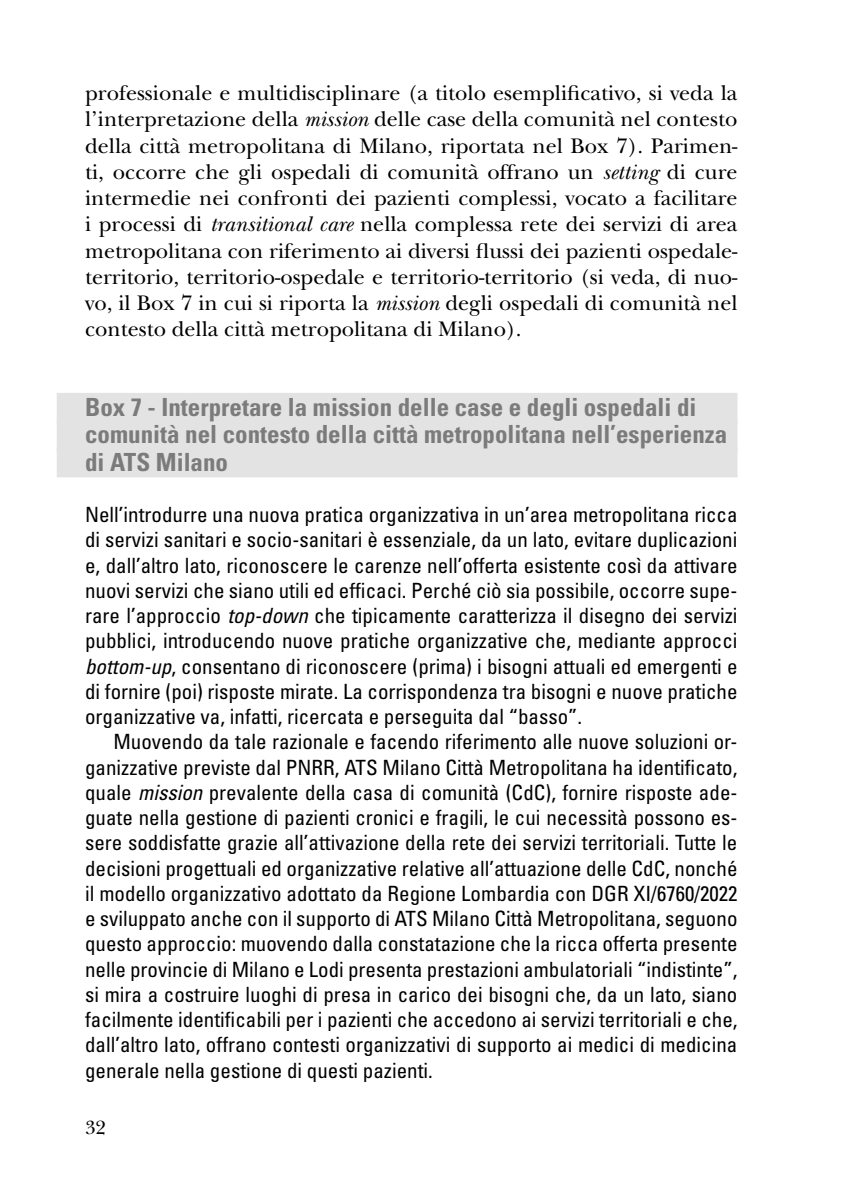
<style>
.page{position:relative;width:851px;height:1191px;background:#fff}
.page>*{position:absolute;margin:0;border:0;box-sizing:border-box;transform-origin:0 0}
.t1{font:700 condensed 25px/27.2px "Univers LT Std";color:#7c7b7b}
.t2{font:22px/26.2px "New Baskerville Std";color:#000;text-align:justify}
.t3{font:condensed 21px/25.2px "Univers LT Std";color:#000;text-align:justify}
.t4{font:20px "New Baskerville Std";color:#000}
.s1{font-style:italic}
</style>
<div class="page">
<div style="left:57px;top:393px;width:680px;height:30px;background:#e3e3e3"></div>
<div style="left:57px;top:420px;width:680px;height:30px;background:#e3e3e3"></div>
<div style="left:57px;top:447px;width:680px;height:30px;background:#e3e3e3"></div>
<p class="t2" style="left:85px;top:80px;width:654px">professionale e multidisciplinare (a titolo esemplificativo, si veda la l’interpretazione della <span class="s1">mission</span> delle case della comunità nel contesto della città metropolitana di Milano, riportata nel Box 7). Parimen&shy;ti, occorre che gli ospedali di comunità offrano un <span class="s1">setting</span> di cure intermedie nei confronti dei pazienti complessi, vocato a facilitare i processi di <span class="s1">transitional care</span> nella complessa rete dei servizi di area metropolitana con riferimento ai diversi flussi dei pazienti ospedale&shy;territorio, territorio-ospedale e territorio-territorio (si veda, di nuo&shy;vo, il Box 7 in cui si riporta la <span class="s1">mission</span> degli ospedali di comunità nel contesto della città metropolitana di Milano).</p>
<p class="t1" style="left:85px;top:393px;width:643px">Box 7 - Interpretare la mission delle case e degli ospedali di comunità nel contesto della città metropolitana nell’esperienza di ATS Milano</p>
<p class="t3" style="left:85px;top:502px;width:654px">Nell’introdurre una nuova pratica organizzativa in un’area metropolitana ricca di servizi sanitari e socio-sanitari è essenziale, da un lato, evitare duplicazioni e, dall’altro lato, riconoscere le carenze nell’offerta esistente così da attivare nuovi servizi che siano utili ed efficaci. Perché ciò sia possibile, occorre supe&shy;rare l’approccio <span class="s1">top-down</span> che tipicamente caratterizza il disegno dei servizi pubblici, introducendo nuove pratiche organizzative che, mediante approcci <span class="s1">bottom-up</span>, consentano di riconoscere (prima) i bisogni attuali ed emergenti e di fornire (poi) risposte mirate. La corrispondenza tra bisogni e nuove pratiche organizzative va, infatti, ricercata e perseguita dal “basso”.</p>
<p class="t3" style="left:85px;top:729px;width:654px;text-indent:28px">Muovendo da tale razionale e facendo riferimento alle nuove soluzioni or&shy;ganizzative previste dal PNRR, ATS Milano Città Metropolitana ha identificato, quale <span class="s1">mission</span> prevalente della casa di comunità (CdC), fornire risposte ade&shy;guate nella gestione di pazienti cronici e fragili, le cui necessità possono es&shy;sere soddisfatte grazie all’attivazione della rete dei servizi territoriali. Tutte le decisioni progettuali ed organizzative relative all’attuazione delle CdC, nonché il modello organizzativo adottato da Regione Lombardia con DGR XI/6760/2022 e sviluppato anche con il supporto di ATS Milano Città Metropolitana, seguono questo approccio: muovendo dalla constatazione che la ricca offerta presente nelle provincie di Milano e Lodi presenta prestazioni ambulatoriali “indistinte”, si mira a costruire luoghi di presa in carico dei bisogni che, da un lato, siano facilmente identificabili per i pazienti che accedono ai servizi territoriali e che, dall’altro lato, offrano contesti organizzativi di supporto ai medici di medicina generale nella gestione di questi pazienti.</p>
<p class="t4" style="left:85px;top:1116px;width:22px">32</p>
</div>
